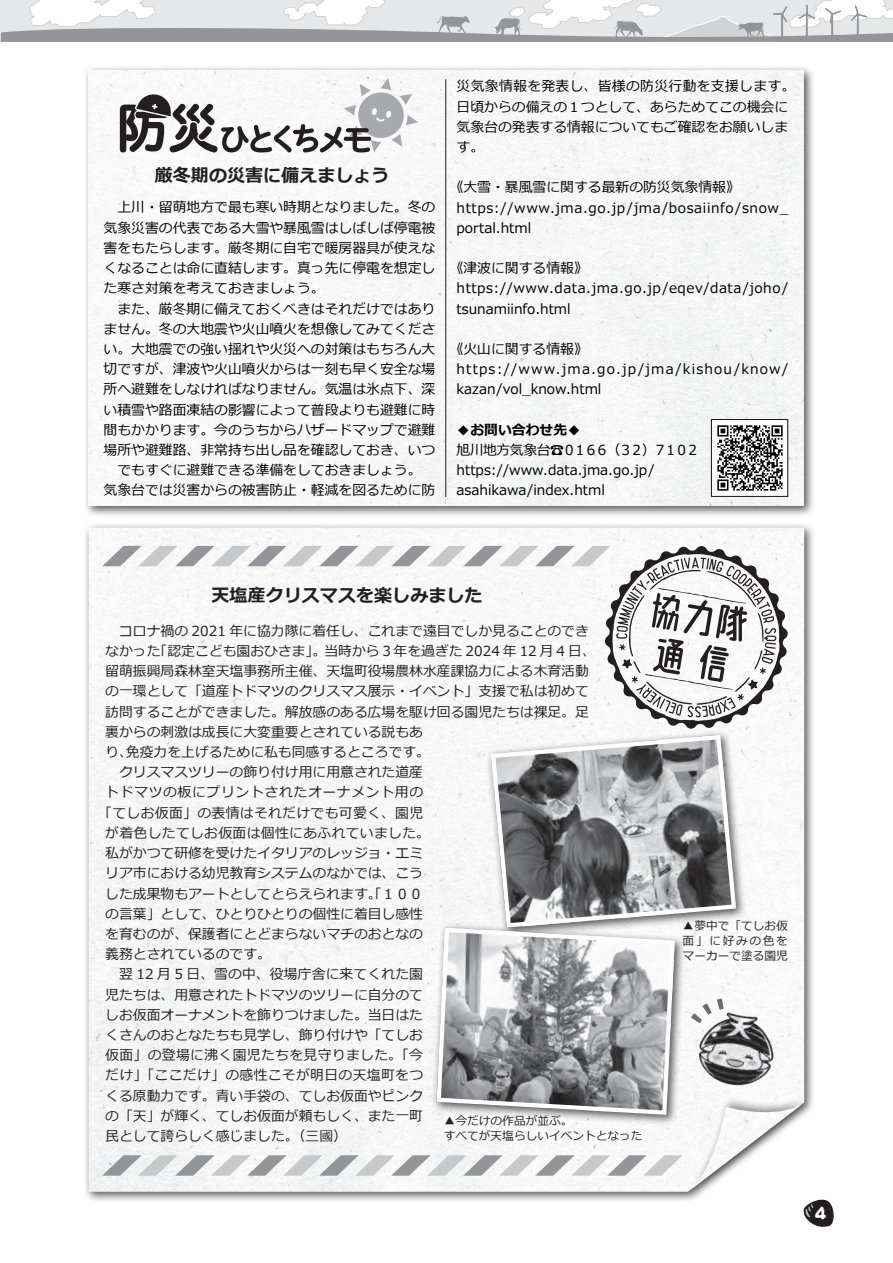
<style>
.page{position:relative;width:893px;height:1263px;background:#fff}
.page>*{position:absolute;margin:0;border:0;box-sizing:border-box;transform-origin:0 0}
.t1{font:700 18px "Meiryo";color:#231f20}
.t2{font:16.95px "DF En Kai W10 WING RKSJ H";color:#fff}
.t3{font:13.8px/20.2px "Meiryo";color:#000}
.t4{font:13.8px/20.2px "Meiryo";color:#231f20}
.t5{font:13.8px "Meiryo";letter-spacing:.025em;color:#231f20}
.t6{font:13.8px/20.2px "Meiryo";letter-spacing:.04em;color:#000}
.t7{font:13.8px/20.2px "Meiryo";letter-spacing:.085em;color:#000}
.t8{font:13.8px "Meiryo";letter-spacing:.05em;color:#231f20}
.t9{font:700 13.8px "Meiryo";color:#000}
.t10{font:11.7px/14.9px "Meiryo";color:#231f20}
</style>
<div class="page">
<svg style="left:803px;top:1199px;width:31px;height:28px"></svg>
<svg style="left:1px;top:0;width:892px;height:42px"></svg>
<div style="left:84px;top:522px;width:731px;height:681px;background:#231f20;opacity:.75"></div>
<div style="left:89px;top:528px;width:715px;height:664px;background:#f6f7f7"></div>
<svg style="left:102px;top:545px;width:686px;height:184px"></svg>
<svg style="left:102px;top:1155px;width:581px;height:21px"></svg>
<div style="left:486px;top:730px;width:261px;height:209px;background:#231f20;opacity:.75"></div>
<svg style="left:488px;top:733px;width:250px;height:197px"></svg>
<div style="left:431px;top:923px;width:255px;height:203px;background:#231f20;opacity:.75"></div>
<svg style="left:434px;top:925px;width:243px;height:192px"></svg>
<div style="left:686px;top:1094px;width:126px;height:100px;background:#231f20;opacity:.5"></div>
<img style="left:688px;top:1103px;width:116px;height:89px">
<img style="left:688px;top:1001px;width:98px;height:98px">
<svg style="left:691px;top:998px;width:33px;height:25px"></svg>
<div style="left:83px;top:65px;width:732px;height:452px;background:#231f20;opacity:.75"></div>
<img style="left:88px;top:70px;width:716px;height:436px">
<svg style="left:120px;top:78px;width:298px;height:74px"></svg>
<hr style="left:445px;top:79px;width:1px;height:418px;background:#231f20">
<img style="left:713px;top:421px;width:73px;height:74px">
<div style="left:711px;top:419px;width:77px;height:78px;border:1px solid #231f20"></div>
<h1 class="t1" style="left:155px;top:163px;width:236px">厳冬期の災害に備えましょう</h1>
<p class="t3" style="left:104px;top:198px;width:333px">　上川・留萌地方で最も寒い時期となりました。冬の気象災害の代表である大雪や暴風雪はしばしば停電被害をもたらします。厳冬期に自宅で暖房器具が使えなくなることは命に直結します。真っ先に停電を想定した寒さ対策を考えておきましょう。<br>　また、厳冬期に備えておくべきはそれだけではありません。冬の大地震や火山噴火を想像してみてください。大地震での強い揺れや火災への対策はもちろん大切ですが、津波や火山噴火からは一刻も早く安全な場所へ避難をしなければなりません。気温は氷点下、深い積雪や路面凍結の影響によって普段よりも避難に時間もかかります。今のうちからハザードマップで避難場所や避難路、非常持ち出し品を確認しておき、いつ　でもすぐに避難できる準備をしておきましょう。気象台では災害からの被害防止・軽減を図るために防</p>
<p class="t3" style="left:457px;top:77px;width:340px">災気象情報を発表し、皆様の防災行動を支援します。日頃からの備えの１つとして、あらためてこの機会に気象台の発表する情報についてもご確認をお願いします。</p>
<p class="t3" style="left:457px;top:178px;width:333px;text-indent:-7px">《大雪・暴風雪に関する最新の防災気象情報《https://www.jma.go.jp/jma/bosaiinfo/snow_ portal.html</p>
<p class="t6" style="left:457px;top:259px;width:333px;text-indent:-7px">《津波に関する情報《https://www.data.jma.go.jp/eqev/data/joho/ tsunamiinfo.html</p>
<p class="t7" style="left:457px;top:340px;width:333px;text-indent:-7px">《火山に関する情報《https://www.jma.go.jp/jma/kishou/know/ kazan/vol_know.html</p>
<p class="t9" style="left:457px;top:420px;width:126px">◆お問い合わせ先◆</p>
<p class="t3" style="left:653px;top:441px;width:48px">７１０２</p>
<p class="t3" style="left:457px;top:441px;width:199px">旭川地方気象台☎０１６６https://www.data.jma.go.jp/ asahikawa/index.html</p>
<p class="t3" style="left:607px;top:441px;width:50px">)３２(</p>
<h1 class="t1" style="left:212px;top:583px;width:273px">天塩産クリスマスを楽しみました</h1>
<p class="t4" style="left:154px;top:621px;width:444px;text-indent:-48px">　コロナ禍の 2021 年に協力隊に着任し、これまで遠目でしか見ることのでき「認定こども園おひさま」。当時から３年を過ぎた 2024 年 12 月 4 日、</p>
<p class="t4" style="left:105px;top:642px;width:57px">なかった</p>
<p class="t4" style="left:105px;top:662px;width:485px">留萌振興局森林室天塩事務所主催、天塩町役場農林水産課協力による木育活動</p>
<p class="t4" style="left:105px;top:682px;width:485px">の一環として「道産トドマツのクリスマス展示・イベント」支援で私は初めて</p>
<p class="t4" style="left:105px;top:702px;width:485px">訪問することができました。解放感のある広場を駆け回る園児たちは裸足。足</p>
<p class="t4" style="left:105px;top:722px;width:319px">裏からの刺激は成長に大変重要とされている説もあ</p>
<p class="t4" style="left:126px;top:743px;width:306px">免疫力を上げるために私も同感するところです。</p>
<p class="t4" style="left:105px;top:743px;width:29px">り、</p>
<p class="t4" style="left:105px;top:763px;width:319px">　クリスマスツリーの飾り付け用に用意された道産</p>
<p class="t8" style="left:105px;top:783px;width:319px">トドマツの板にプリントされたオーナメント用の</p>
<p class="t5" style="left:98px;top:803px;width:326px">「てしお仮面」の表情はそれだけでも可愛く、園児</p>
<p class="t5" style="left:105px;top:823px;width:326px">が着色したてしお仮面は個性にあふれていました。</p>
<p class="t4" style="left:105px;top:844px;width:319px">私がかつて研修を受けたイタリアのレッジョ・エミ</p>
<p class="t4" style="left:105px;top:864px;width:319px">リア市における幼児教育システムのなかでは、こう</p>
<p class="t4" style="left:105px;top:884px;width:319px">した成果物もアートとしてとらえられます」。１００</p>
<p class="t4" style="left:105px;top:904px;width:319px">の言葉」として、ひとりひとりの個性に着目し感性</p>
<p class="t4" style="left:105px;top:924px;width:319px">を育むのが、保護者にとどまらないマチのおとなの</p>
<p class="t4" style="left:105px;top:945px;width:167px">義務とされているのです。</p>
<p class="t4" style="left:105px;top:965px;width:319px">　翌 12 月 5 日、雪の中、役場庁舎に来てくれた園</p>
<p class="t4" style="left:105px;top:985px;width:319px">児たちは、用意されたトドマツのツリーに自分のて</p>
<p class="t4" style="left:105px;top:1005px;width:319px">しお仮面オーナメントを飾りつけました。当日はた</p>
<p class="t4" style="left:105px;top:1025px;width:319px">くさんのおとなたちも見学し、飾り付けや「てしお</p>
<p class="t5" style="left:105px;top:1045px;width:319px">仮面」の登場に沸く園児たちを見守りました。「今</p>
<p class="t5" style="left:105px;top:1066px;width:319px">だけ」「ここだけ」の感性こそが明日の天塩町をつ</p>
<p class="t4" style="left:105px;top:1086px;width:319px">くる原動力です。青い手袋の、てしお仮面やピンク</p>
<p class="t4" style="left:105px;top:1106px;width:319px">の「天」が輝く、てしお仮面が頼もしく、また一町</p>
<p class="t4" style="left:105px;top:1126px;width:243px">民として誇らしく感じました。（三國(</p>
<p class="t10" style="left:444px;top:1114px;width:200px">▲今だけの作品が並ぶ。<br>すべてが天塩らしいイベントとなった</p>
<p class="t10" style="left:683px;top:919px;width:107px;text-align:justify">▲夢中で「てしお仮面」に好みの色をマーカーで塗る園児</p>
<p class="t2" style="left:814px;top:1204px;width:14px">4</p>
</div>
